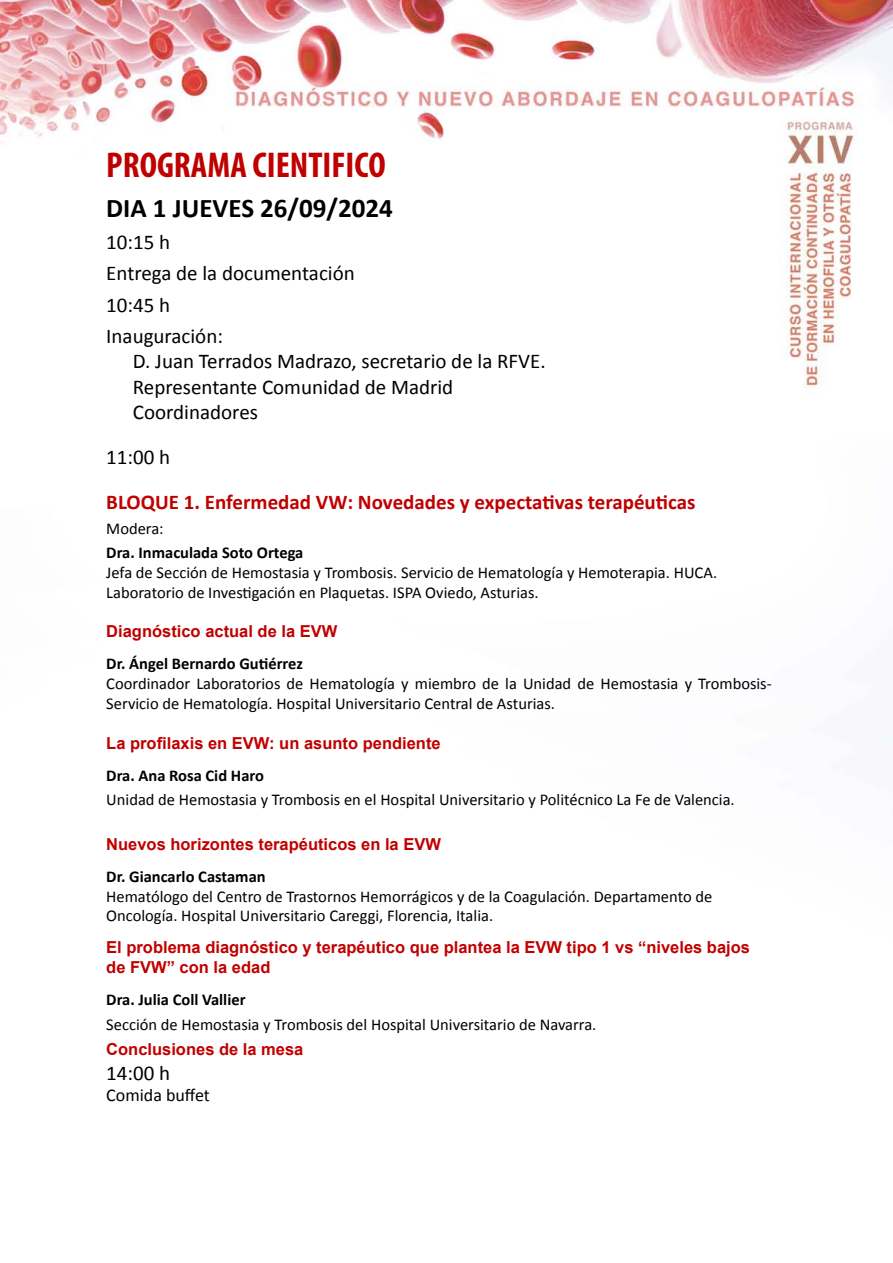
<style>
.page{position:relative;width:893px;height:1263px;background:#fff}
.page>*{position:absolute;margin:0;border:0;box-sizing:border-box;transform-origin:0 0}
.t1{font:700 condensed 36px "Myriad Pro";color:#c00000}
.t2{font:700 27px "Calibri";color:#000}
.t3{font:21px/31.5px "Calibri";color:#000}
.t4{font:700 21px "Calibri";color:#c00000}
.t5{font:18px "Calibri";color:#000}
.t6{font:16.5px/19.8px "Calibri";color:#000}
.t7{font:700 16.5px/19.8px "Arial";color:#c00000}
.t8{font:700 16.5px "Calibri";color:#000}
</style>
<div class="page">
<img style="left:0;top:0;width:893px;height:388px">
<h1 class="t1" style="left:106px;top:142px;width:281px">PROGRAMA CIENTIFICO</h1>
<h2 class="t2" style="left:106px;top:191px;width:288px">DIA 1 JUEVES 26/09/2024</h2>
<p class="t3" style="left:106px;top:226px;width:250px">10:15 h<br>Entrega de la documentación<br>10:45 h<br>Inauguración:</p>
<p class="t3" style="left:133px;top:349px;width:414px;line-height:25.2px">D. Juan Terrados Madrazo, secretario de la RFVE.<br>Representante Comunidad de Madrid<br>Coordinadores</p>
<p class="t3" style="left:106px;top:441px;width:65px">11:00 h</p>
<p class="t4" style="left:106px;top:488px;width:591px">BLOQUE 1. Enfermedad VW: Novedades y expectativas terapéuticas</p>
<p class="t6" style="left:106px;top:518px;width:59px">Modera:</p>
<p class="t8" style="left:106px;top:542px;width:199px">Dra. Inmaculada Soto Ortega</p>
<p class="t6" style="left:106px;top:563px;width:612px">Jefa de Sección de Hemostasia y Trombosis. Servicio de Hematología y Hemoterapia. HUCA.<br>Laboratorio de Investigación en Plaquetas. ISPA Oviedo, Asturias.</p>
<p class="t7" style="left:106px;top:622px;width:233px">Diagnóstico actual de la EVW</p>
<p class="t8" style="left:106px;top:653px;width:198px">Dr. Ángel Bernardo Gutiérrez</p>
<p class="t6" style="left:106px;top:674px;width:667px">Coordinador Laboratorios de Hematología y miembro de la Unidad de Hemostasia y Trombosis-<br>Servicio de Hematología. Hospital Universitario Central de Asturias.</p>
<p class="t7" style="left:106px;top:733px;width:336px">La profilaxis en EVW: un asunto pendiente</p>
<p class="t8" style="left:106px;top:764px;width:159px">Dra. Ana Rosa Cid Haro</p>
<p class="t6" style="left:106px;top:790px;width:630px">Unidad de Hemostasia y Trombosis en el Hospital Universitario y Politécnico La Fe de Valencia.</p>
<p class="t7" style="left:106px;top:835px;width:336px">Nuevos horizontes terapéuticos en la EVW</p>
<p class="t8" style="left:106px;top:866px;width:161px">Dr. Giancarlo Castaman</p>
<p class="t6" style="left:106px;top:886px;width:608px">Hematólogo del Centro de Trastornos Hemorrágicos y de la Coagulación. Departamento de<br>Oncología. Hospital Universitario Careggi, Florencia, Italia.</p>
<p class="t7" style="left:106px;top:938px;width:645px">El problema diagnóstico y terapéutico que plantea la EVW tipo 1 vs “niveles bajos de FVW” con la edad</p>
<p class="t8" style="left:106px;top:989px;width:141px">Dra. Julia Coll Vallier</p>
<p class="t6" style="left:106px;top:1014px;width:492px">Sección de Hemostasia y Trombosis del Hospital Universitario de Navarra.</p>
<p class="t7" style="left:106px;top:1039px;width:199px">Conclusiones de la mesa</p>
<p class="t3" style="left:106px;top:1057px;width:65px">14:00 h</p>
<p class="t5" style="left:106px;top:1084px;width:105px">Comida buffet</p>
</div>
